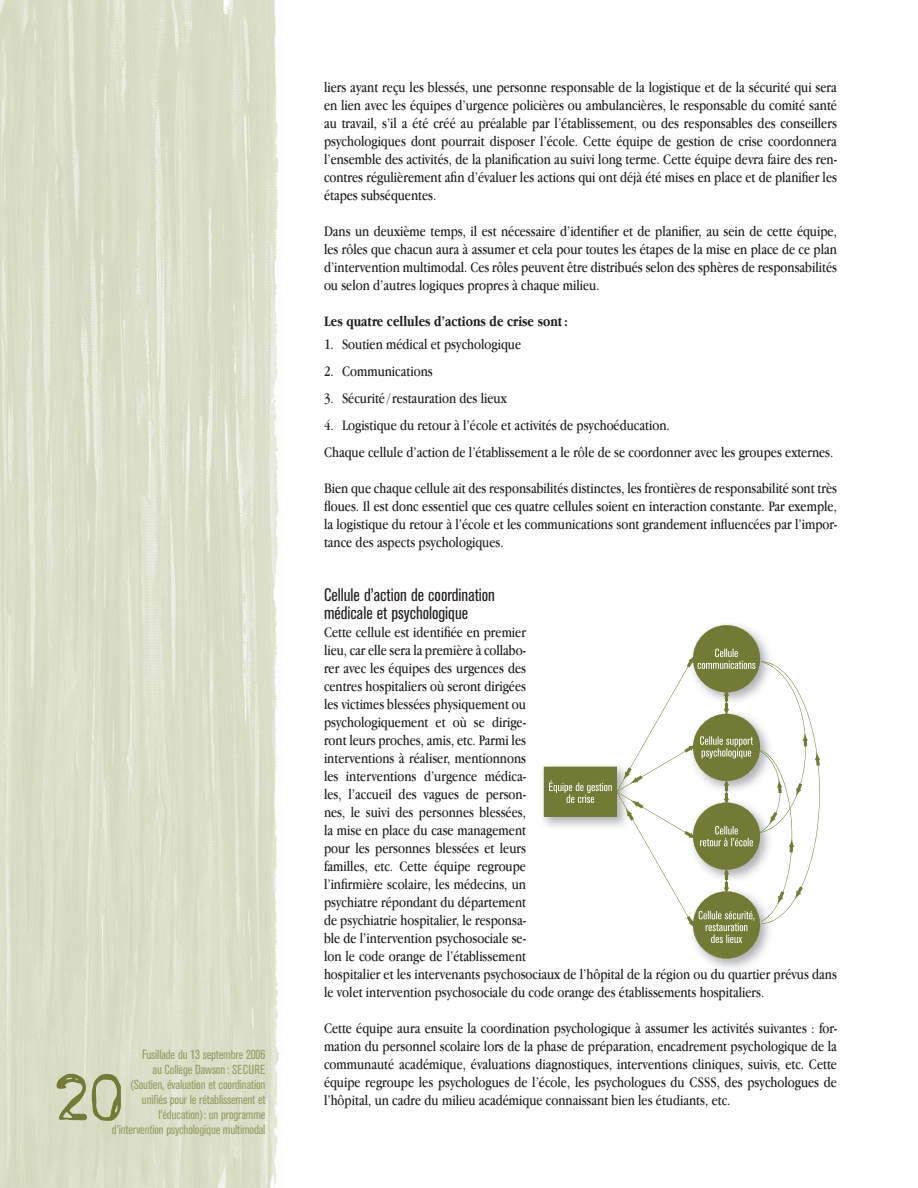
<style>
.page{position:relative;width:918px;height:1188px;background:#fff}
.page>*{position:absolute;margin:0;border:0;box-sizing:border-box;transform-origin:0 0}
.t1{font:60px "Boomshanker Solid";color:#727a35}
.t2{font:condensed 18px/18px "Akzidenz Grotesk BE";color:#231f20}
.t3{font:15px/18px "Apple Garamond";color:#231f20;text-align:justify}
.t4{font:700 15px "Apple Garamond";color:#231f20}
.t5{font:condensed 13.05px/15px "Akzidenz Grotesk BE";letter-spacing:-.01em;color:#979d66;text-align:right}
</style>
<div class="page">
<img style="left:0;top:0;width:280px;height:1188px">
<img style="left:543px;top:766px;width:1px;height:54px">
<svg style="left:544px;top:625px;width:276px;height:334px"></svg>
<p class="t5" style="left:112px;top:1048px;width:155px">Fusillade du 13 septembre 2006<br>au Collège Dawson : SECURE<br>(Soutien, évaluation et coordination unifiés pour le rétablissement et l’éducation): un programme d’intervention psychologique multimodal</p>
<h1 class="t1" style="left:54px;top:1074px;width:71px">20</h1>
<p class="t3" style="left:324px;top:80px;width:515px">liers ayant reçu les blessés, une personne responsable de la logistique et de la sécurité qui sera en lien avec les équipes d’urgence policières ou ambulancières, le responsable du comité santé au travail, s’il a été créé au préalable par l’établissement, ou des responsables des conseillers psychologiques dont pourrait disposer l’école. Cette équipe de gestion de crise coordonnera l’ensemble des activités, de la planification au suivi long terme. Cette équipe devra faire des ren&shy;contres régulièrement afin d’évaluer les actions qui ont déjà été mises en place et de planifier les étapes subséquentes.</p>
<p class="t3" style="left:324px;top:224px;width:515px">Dans un deuxième temps, il est nécessaire d’identifier et de planifier, au sein de cette équipe, les rôles que chacun aura à assumer et cela pour toutes les étapes de la mise en place de ce plan d’intervention multimodal. Ces rôles peuvent être distribués selon des sphères de responsabilités ou selon d’autres logiques propres à chaque milieu.</p>
<p class="t4" style="left:324px;top:316px;width:246px">Les quatre cellules d’actions de crise sont :</p>
<p class="t3" style="left:324px;top:336px;width:199px">1. Soutien médical et psychologique</p>
<p class="t3" style="left:324px;top:363px;width:110px">2. Communications</p>
<p class="t3" style="left:324px;top:390px;width:184px">3. Sécurité / restauration des lieux</p>
<p class="t3" style="left:324px;top:413px;width:511px;line-height:27px">4. Logistique du retour à l’école et activités de psychoéducation.<br>Chaque cellule d’action de l’établissement a le rôle de se coordonner avec les groupes externes.</p>
<p class="t3" style="left:324px;top:480px;width:515px">Bien que chaque cellule ait des responsabilités distinctes, les frontières de responsabilité sont très floues. Il est donc essentiel que ces quatre cellules soient en interaction constante. Par exemple, la logistique du retour à l’école et les communications sont grandement influencées par l’impor&shy;tance des aspects psychologiques.</p>
<p class="t2" style="left:324px;top:587px;width:172px">Cellule d’action de coordination médicale et psychologique</p>
<p class="t3" style="left:324px;top:624px;width:515px;text-align:left">Cette cellule est identifiée en premier<br>lieu, car elle sera la première à collabo-<br>rer avec les équipes des urgences des<br>centres hospitaliers où seront dirigées<br>les victimes blessées physiquement ou<br>psychologiquement et où se dirige-<br>ront leurs proches, amis, etc. Parmi les<br>interventions à réaliser, mentionnons<br>les interventions d’urgence médica-<br>les, l’accueil des vagues de person-<br>nes, le suivi des personnes blessées,<br>la mise en place du case management<br>pour les personnes blessées et leurs<br>familles, etc. Cette équipe regroupe<br>l’infirmière scolaire, les médecins, un<br>psychiatre répondant du département<br>de psychiatrie hospitalier, le responsa-<br>ble de l’intervention psychosociale se-<br>lon le code orange de l’établissement<br>hospitalier et les intervenants psychosociaux de l’hôpital de la région ou du quartier prévus dans le volet intervention psychosociale du code orange des établissements hospitaliers.</p>
<p class="t3" style="left:324px;top:1020px;width:515px">Cette équipe aura ensuite la coordination psychologique à assumer les activités suivantes : for&shy;mation du personnel scolaire lors de la phase de préparation, encadrement psychologique de la communauté académique, évaluations diagnostiques, interventions cliniques, suivis, etc. Cette équipe regroupe les psychologues de l’école, les psychologues du CSSS, des psychologues de l’hôpital, un cadre du milieu académique connaissant bien les étudiants, etc.</p>
</div>
